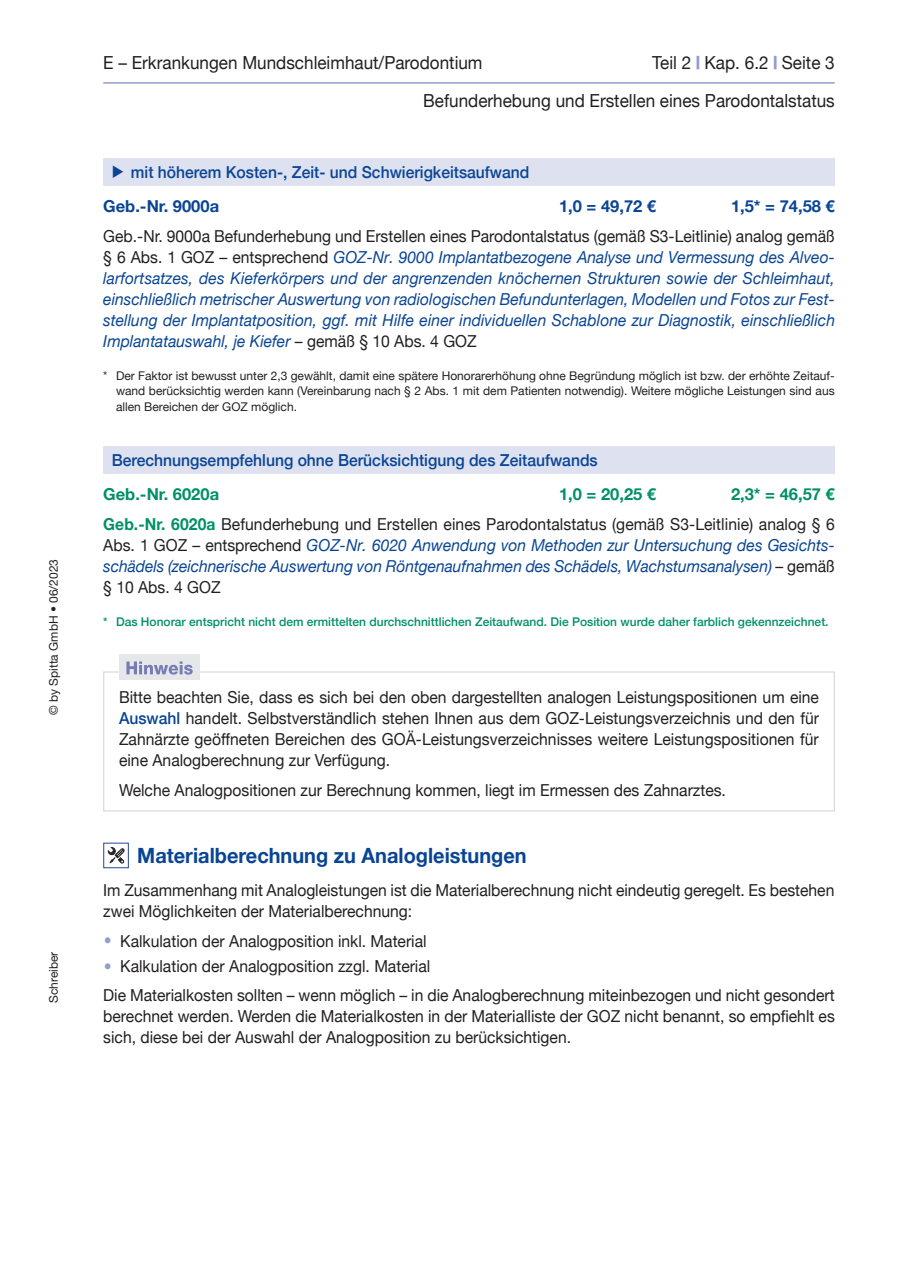
<style>
.page{position:relative;width:906px;height:1276px;background:#fff}
.page>*{position:absolute;margin:0;border:0;box-sizing:border-box;transform-origin:0 0}
.t1{font:700 21px "Helvetica Neue";color:#094594;scale:.95 1}
.t2{font:18px/38px "Helvetica Neue";color:#231f20;text-align:right;scale:.95 1}
.t3{font:16.5px/21px "Helvetica Neue";color:#231f20;scale:.95 1}
.t4{font:italic 16.5px/21px "Helvetica Neue";color:#094594;text-align:justify;scale:.95 1}
.t5{font:500 16.5px/34.3px "Helvetica Neue";color:#094594;scale:.95 1}
.t6{font:700 16.5px "Helvetica Neue";color:#009065}
.t7{font:700 16.5px "Helvetica Neue";color:#094594}
.t8{font:12px/15.8px "Helvetica Neue";color:#231f20;text-align:justify}
.t9{font:500 12px "Helvetica Neue";color:#009065}
.t10{font:12px "Helvetica Neue";color:#231f20}
.s1{font-weight:900;color:#939dca}
.s2{font-weight:700}
.s3{font-style:normal;color:#231f20}
.s4{font-weight:700;color:#009065}
.s5{font-weight:500;color:#094594}
.s6{font-size:27px;color:#939dca}
</style>
<div class="page">
<hr style="left:103px;top:82px;width:732px;height:2px;background:#939dca">
<div style="left:103px;top:159px;width:732px;height:27px;background:#dee1f0"></div>
<div style="left:103px;top:447px;width:732px;height:27px;background:#dee1f0"></div>
<div style="left:103px;top:671px;width:732px;height:140px;border:1px solid #d1d2d4"></div>
<div style="left:119px;top:654px;width:81px;height:26px;background:#e6e7e9"></div>
<svg style="left:126px;top:661px;width:67px;height:14px"></svg>
<img style="left:107px;top:847px;width:18px;height:17px">
<div style="left:103px;top:843px;width:26px;height:25px;border:1px solid #264598"></div>
<p class="t10" style="left:49px;top:715px;width:158px;rotate:-90deg">© by Spitta GmbH • 06/2023</p>
<p class="t10" style="left:49px;top:1003px;width:53px;rotate:-90deg">Schreiber</p>
<p class="t2" style="left:103px;top:44px;width:401px">E – Erkrankungen Mundschleimhaut/Parodontium</p>
<p class="t2" style="left:423px;top:44px;width:435px">Teil 2 <span class="s1">|</span> Kap. 6.2 <span class="s1">|</span> Seite 3<br>Befunderhebung und Erstellen eines Parodontalstatus</p>
<p class="t5" style="left:103px;top:156px;width:450px;text-indent:9px">◆ mit höherem Kosten-, Zeit- und Schwierigkeitsaufwand<br><span class="s2">Geb.-Nr. 9000a</span></p>
<p class="t7" style="left:559px;top:197px;width:99px">1,0 = 49,72 €</p>
<p class="t7" style="left:731px;top:197px;width:105px">1,5* = 74,58 €</p>
<p class="t4" style="left:103px;top:227px;width:772px"><span class="s3">Geb.-Nr. 9000a Befunderhebung und Erstellen eines Parodontalstatus (gemäß S3-Leitlinie) analog gemäß § 6 Abs. 1 GOZ – entsprechend</span> GOZ-Nr. 9000 Implantatbezogene Analyse und Vermessung des Alveo&shy;larfortsatzes, des Kieferkörpers und der angrenzenden knöchernen Strukturen sowie der Schleimhaut, einschließlich metrischer Auswertung von radiologischen Befundunterlagen, Modellen und Fotos zur Fest&shy;stellung der Implantatposition, ggf. mit Hilfe einer individuellen Schablone zur Diagnostik, einschließlich Implantatauswahl, je Kiefer <span class="s3">– gemäß § 10 Abs. 4 GOZ</span></p>
<p class="t8" style="left:116px;top:368px;width:720px;text-indent:-13px">* Der Faktor ist bewusst unter 2,3 gewählt, damit eine spätere Honorarerhöhung ohne Begründung möglich ist bzw. der erhöhte Zeitauf&shy;wand berücksichtig werden kann (Vereinbarung nach § 2 Abs. 1 mit dem Patienten notwendig). Weitere mögliche Leistungen sind aus allen Bereichen der GOZ möglich.</p>
<p class="t5" style="left:112px;top:444px;width:513px">Berechnungsempfehlung ohne Berücksichtigung des Zeitaufwands</p>
<p class="t6" style="left:103px;top:485px;width:117px">Geb.-Nr. 6020a</p>
<p class="t6" style="left:559px;top:485px;width:99px">1,0 = 20,25 €</p>
<p class="t3" style="left:103px;top:480px;width:771px;line-height:29.5px;text-align:right"><span class="s4">2,3* = 46,57 €<br>Geb.-Nr. 6020a</span> Befunderhebung und Erstellen eines Parodontalstatus (gemäß S3-Leitlinie) analog § 6</p>
<p class="t4" style="left:103px;top:536px;width:771px"><span class="s3">Abs. 1 GOZ – entsprechend</span> GOZ-Nr. 6020 Anwendung von Methoden zur Untersuchung des Gesichts&shy;schädels (zeichnerische Auswertung von Röntgenaufnahmen des Schädels, Wachstumsanalysen) <span class="s3">– gemäß § 10 Abs. 4 GOZ</span></p>
<p class="t9" style="left:103px;top:617px;width:727px">* Das Honorar entspricht nicht dem ermittelten durchschnittlichen Zeitaufwand. Die Position wurde daher farblich gekennzeichnet.</p>
<p class="t3" style="left:119px;top:687px;width:738px;text-align:justify">Bitte beachten Sie, dass es sich bei den oben dargestellten analogen Leistungspositionen um eine <span class="s5">Auswahl</span> handelt. Selbstverständlich stehen Ihnen aus dem GOZ-Leistungsverzeichnis und den für Zahnärzte geöffneten Bereichen des GOÄ-Leistungsverzeichnisses weitere Leistungspositionen für eine Analogberechnung zur Verfügung.</p>
<p class="t3" style="left:119px;top:779px;width:640px">Welche Analogpositionen zur Berechnung kommen, liegt im Ermessen des Zahnarztes.</p>
<p class="t1" style="left:137px;top:844px;width:411px">Materialberechnung zu Analogleistungen</p>
<p class="t3" style="left:103px;top:880px;width:771px">Im Zusammenhang mit Analogleistungen ist die Materialberechnung nicht eindeutig geregelt. Es bestehen zwei Möglichkeiten der Materialberechnung:</p>
<p class="t3" style="left:103px;top:930px;width:342px"><span class="s6">•</span> Kalkulation der Analogposition inkl. Material</p>
<p class="t3" style="left:103px;top:951px;width:771px;line-height:29.5px"><span class="s6">•</span> Kalkulation der Analogposition zzgl. Material<br>Die Materialkosten sollten – wenn möglich – in die Analogberechnung miteinbezogen und nicht gesondert</p>
<p class="t3" style="left:103px;top:1006px;width:771px">berechnet werden. Werden die Materialkosten in der Materialliste der GOZ nicht benannt, so empfiehlt es sich, diese bei der Auswahl der Analogposition zu berücksichtigen.</p>
</div>
